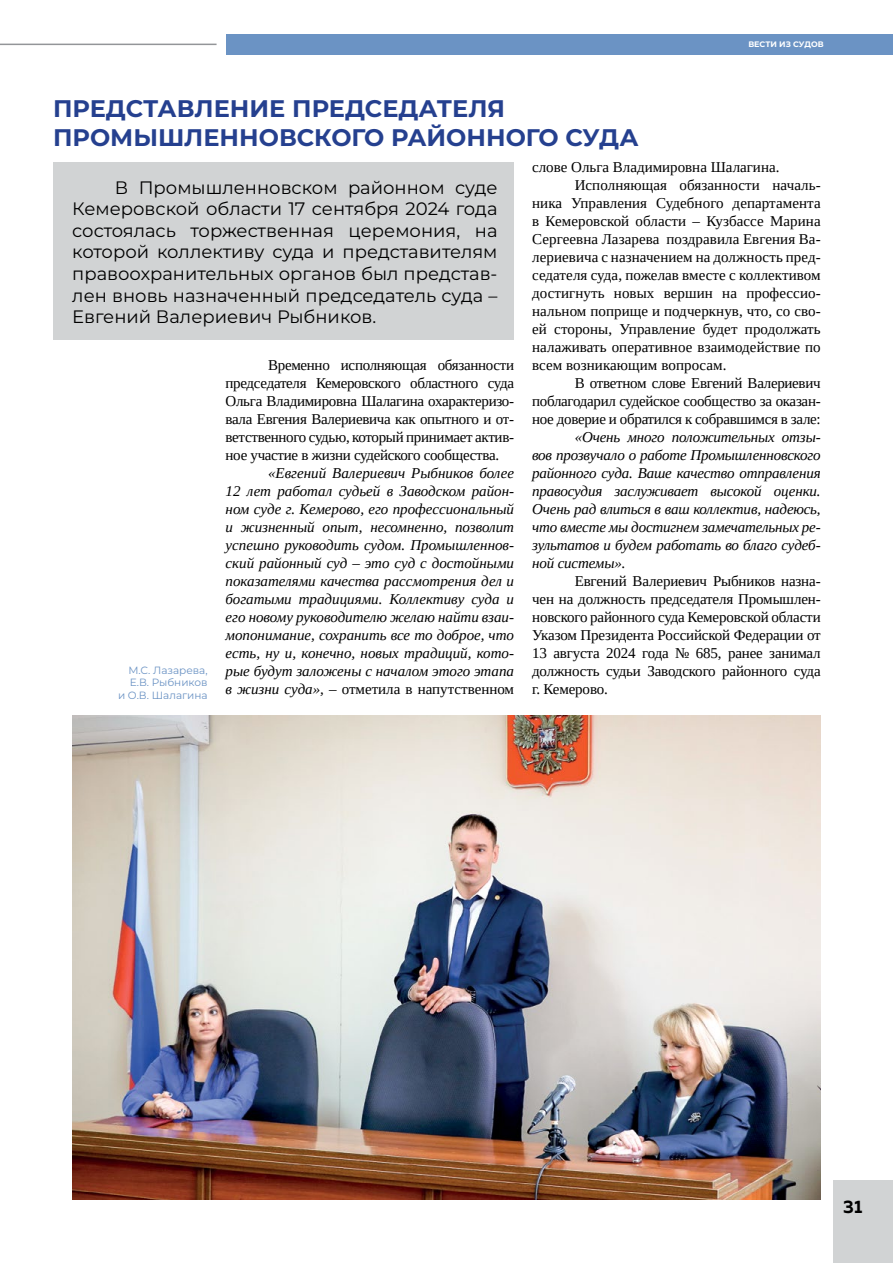
<style>
.page{position:relative;width:893px;height:1263px;background:#fff}
.page>*{position:absolute;margin:0;border:0;box-sizing:border-box;transform-origin:0 0}
.t1{font:700 24px/28.8px "Montserrat";color:#25408f}
.t2{font:100 18px/21.6px "Montserrat";color:#000;text-align:justify}
.t3{font:700 18px "Muller";color:#000}
.t4{font:15px/18px "Tinos";letter-spacing:.005em;color:#000;text-align:justify}
.t5{font:italic 15px/18px "Tinos";letter-spacing:-.01em;color:#000;text-align:justify}
.t6{font:15px "Tinos";letter-spacing:-.02em;color:#000}
.t7{font:100 10.5px/12.6px "Montserrat";color:#6b93c4;text-align:right}
.t8{font:700 7.95px "Montserrat";color:#fff}
.s1{font-style:normal}
</style>
<div class="page">
<div style="left:833px;top:1180px;width:60px;height:83px;background:#d1d3d4"></div>
<hr style="left:0;top:44px;width:217px;height:1px;background:#939598">
<div style="left:226px;top:35px;width:667px;height:20px;background:#6b93c4"></div>
<div style="left:53px;top:162px;width:461px;height:178px;background:#d1d3d4"></div>
<img style="left:72px;top:715px;width:749px;height:484px">
<p class="t8" style="left:748px;top:38px;width:77px">ВЕСТИ ИЗ СУДОВ</p>
<h1 class="t1" style="left:53px;top:93px;width:587px">ПРЕДСТАВЛЕНИЕ ПРЕДСЕДАТЕЛЯ<br>ПРОМЫШЛЕННОВСКОГО РАЙОННОГО СУДА</h1>
<p class="t2" style="left:72px;top:176px;width:427px;text-indent:43px">В Промышленновском районном суде Кемеровской области 17 сентября 2024 года состоялась торжественная церемония, на которой коллективу суда и представителям правоохранительных органов был представ&shy;лен вновь назначенный председатель суда – Евгений Валериевич Рыбников.</p>
<p class="t4" style="left:532px;top:158px;width:249px">слове Ольга Владимировна Шалагина.</p>
<p class="t4" style="left:575px;top:176px;width:248px">Исполняющая обязанности началь-</p>
<p class="t4" style="left:532px;top:194px;width:290px">ника Управления Судебного департамента</p>
<p class="t4" style="left:532px;top:212px;width:290px">в Кемеровской области – Кузбассе Марина</p>
<p class="t4" style="left:532px;top:230px;width:290px">Сергеевна Лазарева поздравила Евгения Ва-</p>
<p class="t4" style="left:532px;top:248px;width:290px">лериевича с назначением на должность пред-</p>
<p class="t4" style="left:532px;top:266px;width:290px">седателя суда, пожелав вместе с коллективом</p>
<p class="t4" style="left:532px;top:284px;width:290px">достигнуть новых вершин на профессио-</p>
<p class="t4" style="left:532px;top:302px;width:290px">нальном поприще и подчеркнув, что, со сво-</p>
<p class="t4" style="left:532px;top:320px;width:290px">ей стороны, Управление будет продолжать</p>
<p class="t4" style="left:532px;top:338px;width:290px">налаживать оперативное взаимодействие по</p>
<p class="t4" style="left:532px;top:356px;width:196px">всем возникающим вопросам.</p>
<p class="t6" style="left:575px;top:373px;width:248px">В ответном слове Евгений Валериевич</p>
<p class="t6" style="left:532px;top:391px;width:290px">поблагодарил судейское сообщество за оказан-</p>
<p class="t6" style="left:532px;top:409px;width:290px">ное доверие и обратился к собравшимся в зале:</p>
<p class="t5" style="left:532px;top:428px;width:290px;text-indent:43px">«Очень много положительных отзы&shy;вов прозвучало о работе Промышленновского районного суда. Ваше качество отправления правосудия заслуживает высокой оценки.<br>Очень рад влиться в ваш коллектив, надеюсь, что вместе мы достигнем замечательных ре&shy;зультатов и будем работать во благо судеб&shy;ной системы».</p>
<p class="t4" style="left:532px;top:572px;width:290px;text-indent:43px">Евгений Валериевич Рыбников назна&shy;чен на должность председателя Промышлен&shy;новского районного суда Кемеровской области Указом Президента Российской Федерации от 13 августа 2024 года № 685, ранее занимал должность судьи Заводского районного суда г. Кемерово.</p>
<p class="t4" style="left:226px;top:356px;width:290px;text-indent:43px">Временно исполняющая обязанности председателя Кемеровского областного суда Ольга Владимировна Шалагина охарактеризо&shy;вала Евгения Валериевича как опытного и от&shy;ветственного судью, который принимает актив&shy;ное участие в жизни судейского сообщества.</p>
<p class="t5" style="left:226px;top:464px;width:290px;text-indent:43px">«Евгений Валериевич Рыбников более 12 лет работал судьей в Заводском район&shy;ном суде г. Кемерово, его профессиональный и жизненный опыт, несомненно, позволит успешно руководить судом. Промышленнов&shy;ский районный суд – это суд с достойными показателями качества рассмотрения дел и богатыми традициями. Коллективу суда и его новому руководителю желаю найти взаи&shy;мопонимание, сохранить все то доброе, что есть, ну и, конечно, новых традиций, кото&shy;рые будут заложены с началом этого этапа в жизни суда», <span class="s1">– отметила в напутственном</span></p>
<p class="t7" style="left:118px;top:663px;width:91px">М.С. Лазарева,<br>Е.В. Рыбников<br>и О.В. Шалагина</p>
<p class="t3" style="left:843px;top:1196px;width:21px">31</p>
</div>
